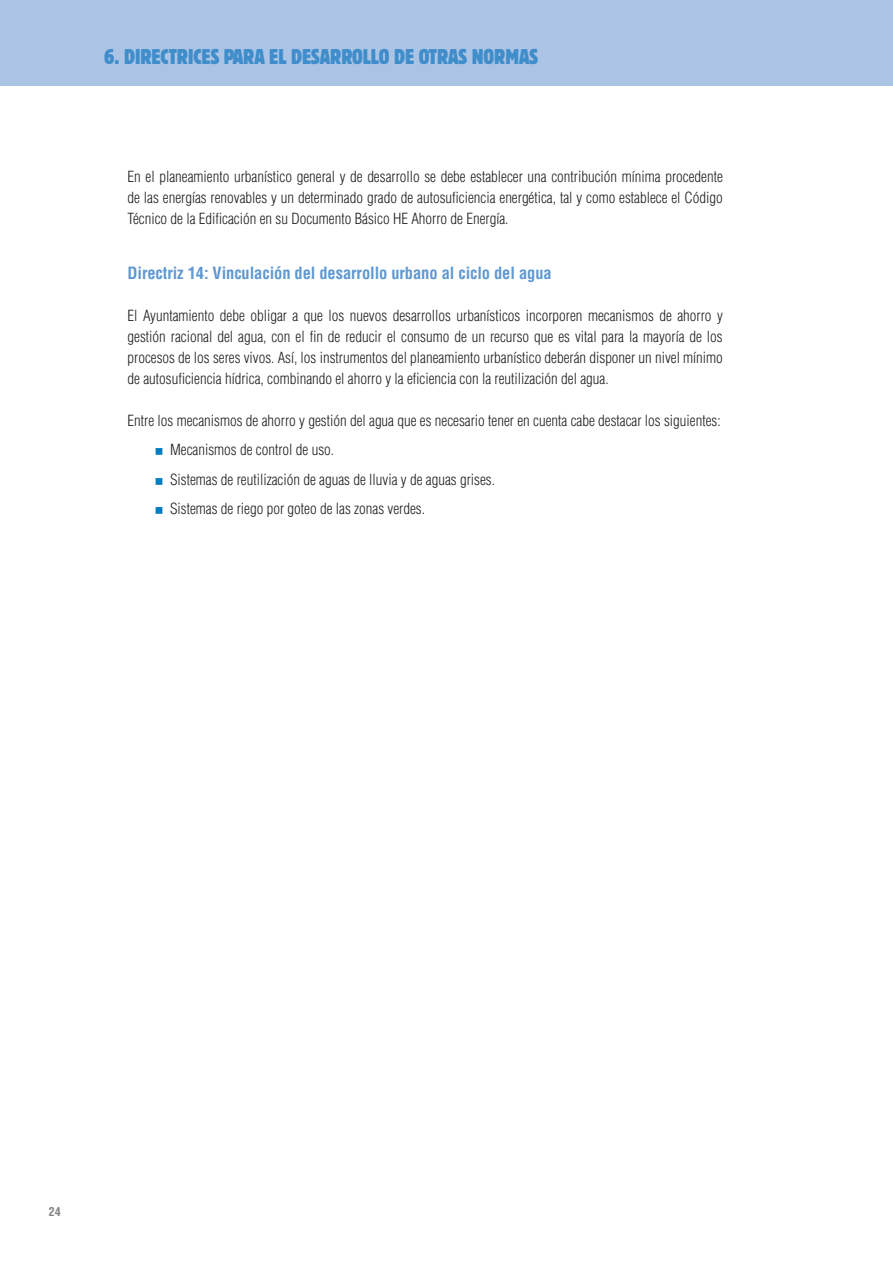
<style>
.page{position:relative;width:893px;height:1263px;background:#fff}
.page>*{position:absolute;margin:0;border:0;box-sizing:border-box;transform-origin:0 0}
.t1{font:22.5px "C Block";color:#3f8dcb}
.t2{font:700 condensed 16.5px "Helvetica";letter-spacing:-.005em;color:#5f98d1}
.Texto_independiente{font:300 condensed 15px/21px "Helvetica";color:#231f20;text-align:justify}
.vinetas_azules{font:300 condensed 15px "Helvetica";color:#231f20}
.t3{font:700 condensed 12px "Helvetica";color:#808285}
</style>
<div class="page">
<div style="left:0;top:0;width:893px;height:85px;background:#abc4e5"></div>
<h1 class="t1" style="left:104px;top:41px;width:436px">6. DIRECTRICES PARA EL DESARROLLO DE OTRAS NORMAS</h1>
<p class="Texto_independiente" style="left:128px;top:166px;width:597px">En el planeamiento urbanístico general y de desarrollo se debe establecer una contribución mínima procedente de las energías renovables y un determinado grado de autosuficiencia energética, tal y como establece el Código Técnico de la Edificación en su Documento Básico HE Ahorro de Energía.</p>
<p class="t2" style="left:128px;top:262px;width:426px">Directriz 14: Vinculación del desarrollo urbano al ciclo del agua</p>
<p class="Texto_independiente" style="left:128px;top:305px;width:597px">El Ayuntamiento debe obligar a que los nuevos desarrollos urbanísticos incorporen mecanismos de ahorro y gestión racional del agua, con el fin de reducir el consumo de un recurso que es vital para la mayoría de los procesos de los seres vivos. Así, los instrumentos del planeamiento urbanístico deberán disponer un nivel mínimo de autosuficiencia hídrica, combinando el ahorro y la eficiencia con la reutilización del agua.</p>
<p class="Texto_independiente" style="left:128px;top:410px;width:595px">Entre los mecanismos de ahorro y gestión del agua que es necesario tener en cuenta cabe destacar los siguientes:</p>
<p class="vinetas_azules" style="left:170px;top:441px;width:166px">Mecanismos de control de uso.</p>
<p class="vinetas_azules" style="left:170px;top:470px;width:326px">Sistemas de reutilización de aguas de lluvia y de aguas grises.</p>
<p class="vinetas_azules" style="left:170px;top:500px;width:256px">Sistemas de riego por goteo de las zonas verdes.</p>
<p class="t3" style="left:49px;top:1204px;width:13px">24</p>
</div>
